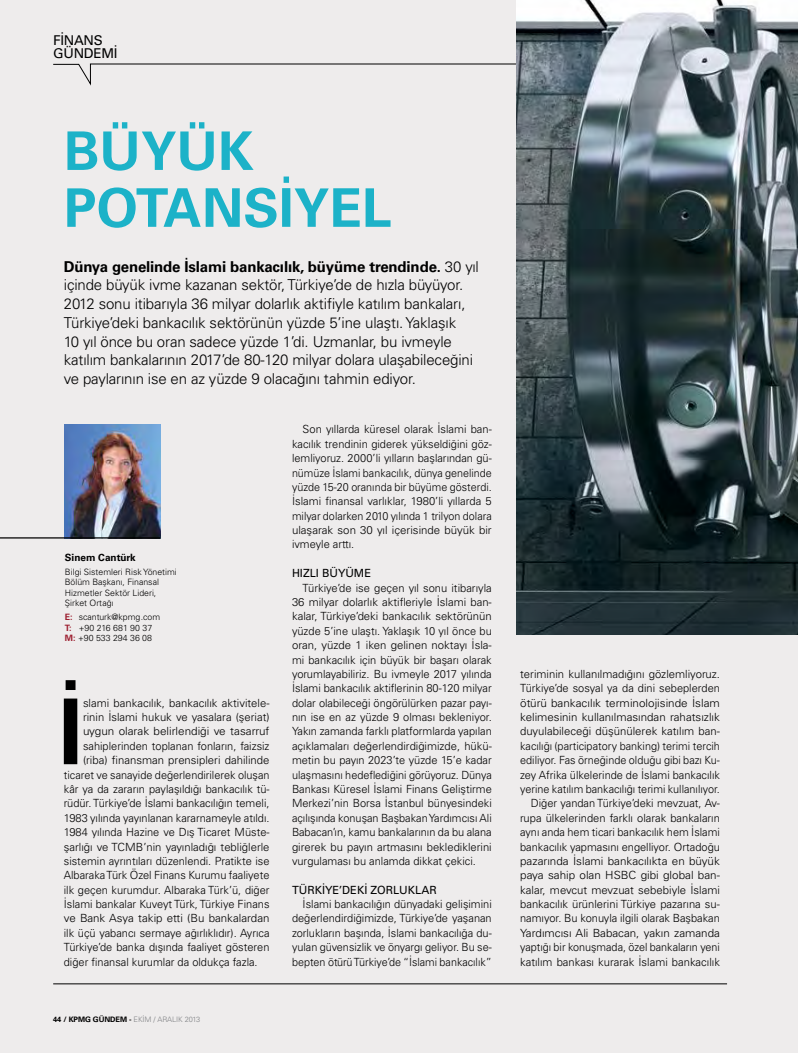
<style>
.page{position:relative;width:798px;height:1053px;background:#fff}
.page>*{position:absolute;margin:0;border:0;box-sizing:border-box;transform-origin:0 0}
.t1{font:700 condensed 90.88px "Univers LT Std";color:#000}
.t2{font:700 53.25px/56.9px "Univers LT Std";color:#1cb2c8}
.t3{font:300 15px/18.8px "Univers LT Std";letter-spacing:-.01em;color:#000}
.t4{font:13.5px/13.5px "Univers LT Std";color:#000}
.t5{font:300 11.25px/14.4px "Univers LT Std";color:#000;text-align:justify}
.t6{font:300 11.25px "Univers LT Std";color:#000;scale:1.04 1}
.t7{font:11.25px "Univers LT Std";color:#000}
.t8{font:700 10px "Univers LT Std";color:#000}
.t9{font:300 8.75px/10.5px "Univers LT Std";color:#000}
.t10{font:300 7.5px "Univers LT Std";letter-spacing:-.01em;color:#808285}
.s1{font-weight:700}
.s2{font-weight:700;color:#9d2031}
.s3{font-weight:700;color:#000}
</style>
<div class="page">
<div style="left:0;top:0;width:797px;height:1052px;background:#eeecec"></div>
<svg style="left:53px;top:63px;width:463px;height:23px"></svg>
<hr style="left:53px;top:983px;width:673px;height:1px;background:#000">
<img style="left:516px;top:0;width:281px;height:634px">
<img style="left:65px;top:424px;width:95px;height:113px">
<hr style="left:0;top:537px;width:160px;height:1px;background:#000">
<p class="t4" style="left:53px;top:33px;width:10px">FINANS<br>GÜNDEMI</p>
<h2 class="t2" style="left:64px;top:123px;width:329px">BÜYÜK<br>POTANSİYEL</h2>
<p class="t3" style="left:64px;top:257px;width:416px"><span class="s1">Dünya genelinde İslami bankacılık, büyüme trendinde.</span> 30 yıl içinde büyük ivme kazanan sektör, Türkiye’de de hızla büyüyor.<br>2012 sonu itibarıyla 36 milyar dolarlık aktifiyle katılım bankaları, Türkiye’deki bankacılık sektörünün yüzde 5’ine ulaştı. Yaklaşık<br>10 yıl önce bu oran sadece yüzde 1’di. Uzmanlar, bu ivmeyle katılım bankalarının 2017’de 80-120 milyar dolara ulaşabileceğini ve paylarının ise en az yüzde 9 olacağını tahmin ediyor.</p>
<p class="t8" style="left:65px;top:551px;width:72px">Sinem Cantürk</p>
<p class="t9" style="left:65px;top:566px;width:113px">Bilgi Sistemleri Risk Yönetimi<br>Bölüm Başkanı, Finansal<br>Hizmetler Sektör Lideri,<br>Şirket Ortağı</p>
<p class="t9" style="left:65px;top:612px;width:97px"><span class="s2">E:</span> scanturk@kpmg.com<br><span class="s2">T:</span> +90 216 681 90 37<br><span class="s2">M:</span> +90 533 294 36 08</p>
<h1 class="t1" style="left:58px;top:676px;width:26px">İ</h1>
<p class="t5" style="left:83px;top:695px;width:188px">slami bankacılık, bankacılık aktivitele-</p>
<p class="t5" style="left:83px;top:709px;width:188px">rinin İslami hukuk ve yasalara (şeriat)</p>
<p class="t6" style="left:83px;top:724px;width:181px">uygun olarak belirlendiği ve tasarruf</p>
<p class="t5" style="left:83px;top:738px;width:188px">sahiplerinden toplanan fonların, faizsiz</p>
<p class="t5" style="left:83px;top:753px;width:188px">(riba) finansman prensipleri dahilinde</p>
<p class="t5" style="left:64px;top:767px;width:207px">ticaret ve sanayide değerlendirilerek oluşan</p>
<p class="t5" style="left:64px;top:781px;width:207px">kâr ya da zararın paylaşıldığı bankacılık tü-</p>
<p class="t5" style="left:64px;top:796px;width:207px">rüdür. Türkiye’de İslami bankacılığın temeli,</p>
<p class="t5" style="left:64px;top:810px;width:207px">1983 yılında yayınlanan kararnameyle atıldı.</p>
<p class="t5" style="left:64px;top:824px;width:207px">1984 yılında Hazine ve Dış Ticaret Müste-</p>
<p class="t5" style="left:64px;top:839px;width:207px">şarlığı ve TCMB’nin yayınladığı tebliğlerle</p>
<p class="t5" style="left:64px;top:853px;width:207px">sistemin ayrıntıları düzenlendi. Pratikte ise</p>
<p class="t5" style="left:64px;top:868px;width:207px">Albaraka Türk Özel Finans Kurumu faaliyete</p>
<p class="t5" style="left:64px;top:882px;width:207px">ilk geçen kurumdur. Albaraka Türk’ü, diğer</p>
<p class="t5" style="left:64px;top:896px;width:207px">İslami bankalar Kuveyt Türk, Türkiye Finans</p>
<p class="t5" style="left:64px;top:911px;width:207px">ve Bank Asya takip etti (Bu bankalardan</p>
<p class="t5" style="left:64px;top:925px;width:207px">ilk üçü yabancı sermaye ağırlıklıdır). Ayrıca</p>
<p class="t5" style="left:64px;top:939px;width:207px">Türkiye’de banka dışında faaliyet gösteren</p>
<p class="t5" style="left:64px;top:954px;width:195px">diğer finansal kurumlar da oldukça fazla.</p>
<p class="t10" style="left:53px;top:1014px;width:149px"><span class="s3">44 / KPMG GÜNDEM -</span> EKİM / ARALIK 2013</p>
<p class="t5" style="left:292px;top:422px;width:201px;text-indent:11px">Son yıllarda küresel olarak İslami ban&shy;kacılık trendinin giderek yükseldiğini göz&shy;lemliyoruz. 2000’li yılların başlarından gü&shy;nümüze İslami bankacılık, dünya genelinde yüzde 15-20 oranında bir büyüme gösterdi.<br>İslami finansal varlıklar, 1980’li yıllarda 5 milyar dolarken 2010 yılında 1 trilyon dolara ulaşarak son 30 yıl içerisinde büyük bir ivmeyle arttı.</p>
<p class="t7" style="left:292px;top:566px;width:81px">HIZLI BÜYÜME</p>
<p class="t5" style="left:292px;top:580px;width:201px;text-indent:11px">Türkiye’de ise geçen yıl sonu itibarıyla 36 milyar dolarlık aktifleriyle İslami ban&shy;kalar, Türkiye’deki bankacılık sektörünün yüzde 5’ine ulaştı. Yaklaşık 10 yıl önce bu oran, yüzde 1 iken gelinen noktayı İsla&shy;mi bankacılık için büyük bir başarı olarak yorumlayabiliriz. Bu ivmeyle 2017 yılında İslami bankacılık aktiflerinin 80-120 milyar dolar olabileceği öngörülürken pazar payı&shy;nın ise en az yüzde 9 olması bekleniyor.<br>Yakın zamanda farklı platformlarda yapılan açıklamaları değerlendirdiğimizde, hükü&shy;metin bu payın 2023’te yüzde 15’e kadar ulaşmasını hedeflediğini görüyoruz. Dünya Bankası Küresel İslami Finans Geliştirme Merkezi’nin Borsa İstanbul bünyesindeki açılışında konuşan Başbakan Yardımcısı Ali Babacan’ın, kamu bankalarının da bu alana girerek bu payın artmasını beklediklerini vurgulaması bu anlamda dikkat çekici.</p>
<p class="t7" style="left:292px;top:882px;width:146px">TÜRKİYE’DEKİ ZORLUKLAR</p>
<p class="t5" style="left:292px;top:896px;width:201px;text-indent:11px">İslami bankacılığın dünyadaki gelişimini değerlendirdiğimizde, Türkiye’de yaşanan zorlukların başında, İslami bankacılığa du&shy;yulan güvensizlik ve önyargı geliyor. Bu se&shy;bepten ötürü Türkiye’de “İslami bankacılık”</p>
<p class="t5" style="left:520px;top:666px;width:201px;text-align:right">teriminin kullanılmadığını gözlemliyoruz.<br>Türkiye’de sosyal ya da dini sebeplerden ötürü bankacılık terminolojisinde İslam kelimesinin kullanılmasından rahatsızlık duyulabileceği düşünülerek katılım ban&shy;kacılığı (participatory banking) terimi tercih ediliyor. Fas örneğinde olduğu gibi bazı Ku&shy;zey Afrika ülkelerinde de İslami bankacılık yerine katılım bankacılığı terimi kullanılıyor.<br>Diğer yandan Türkiye’deki mevzuat, Av&shy;rupa ülkelerinden farklı olarak bankaların aynı anda hem ticari bankacılık hem İslami bankacılık yapmasını engelliyor. Ortadoğu pazarında İslami bankacılıkta en büyük paya sahip olan HSBC gibi global ban&shy;kalar, mevcut mevzuat sebebiyle İslami bankacılık ürünlerini Türkiye pazarına su&shy;namıyor. Bu konuyla ilgili olarak Başbakan Yardımcısı Ali Babacan, yakın zamanda yaptığı bir konuşmada, özel bankaların yeni katılım bankası kurarak İslami bankacılık</p>
</div>
